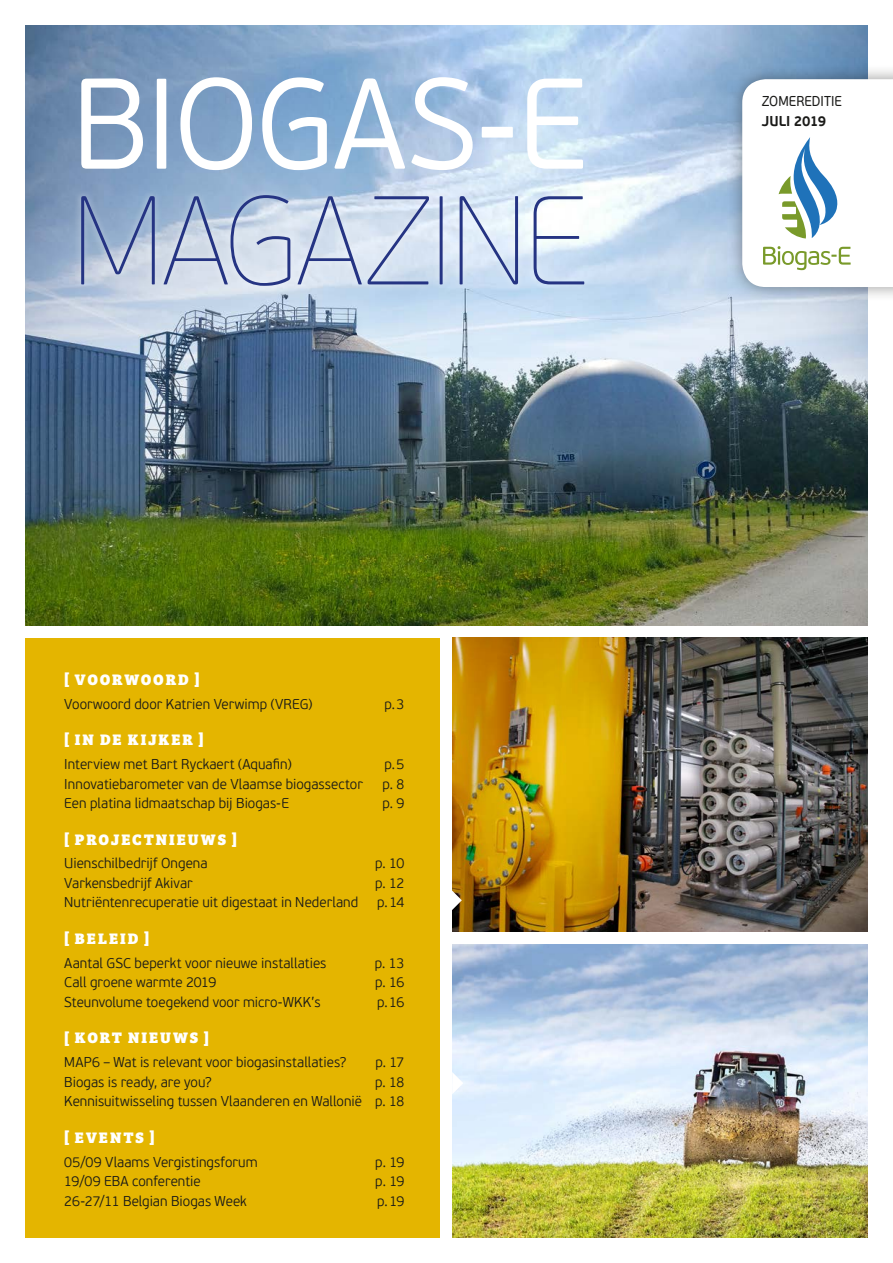
<style>
.page{position:relative;width:893px;height:1263px;background:#fff}
.page>*{position:absolute;margin:0;border:0;box-sizing:border-box;transform-origin:0 0}
.t1{font:300 128.55px "PF Beau Sans Pro";letter-spacing:-.025em;color:#fff;scale:.95 1}
.t2{font:125.7px "PF Beau Sans Pro X Thin";letter-spacing:-.02em;color:#253483;scale:.95 1}
.t3{font:15.75px "Bree Serif Eb";letter-spacing:.115em;color:#fff}
.t4{font:300 14.25px/19.5px "PF Beau Sans Pro";color:#1a1a18;text-align:right;scale:.95 1}
.t5{font:14.25px "PF Beau Sans Pro";letter-spacing:.005em;color:#1a1a18;scale:.9 1}
.t6{font:700 14.25px "PF Beau Sans Pro";color:#1a1a18;scale:.9 1}
</style>
<div class="page">
<img style="left:453px;top:944px;width:414px;height:293px">
<img style="left:453px;top:638px;width:414px;height:293px">
<img style="left:26px;top:26px;width:841px;height:599px">
<div style="left:26px;top:638px;width:414px;height:599px;background:#e4b500"></div>
<svg style="left:452px;top:889px;width:10px;height:22px"></svg>
<svg style="left:452px;top:1072px;width:11px;height:22px"></svg>
<div style="left:73px;top:188px;width:519px;height:106px;background:#fff;opacity:.5"></div>
<div style="left:727px;top:64px;width:166px;height:238px;background:#1a1a18;opacity:.45"></div>
<svg style="left:742px;top:79px;width:151px;height:208px"></svg>
<h1 class="t1" style="left:72px;top:51px;width:544px">BIOGAS-E</h1>
<h2 class="t2" style="left:72px;top:170px;width:544px">MAGAZINE</h2>
<p class="t3" style="left:64px;top:667px;width:137px">[ VOORWOORD ]</p>
<p class="t4" style="left:64px;top:694px;width:262px">Voorwoord door Katrien Verwimp (VREG)</p>
<p class="t4" style="left:384px;top:694px;width:23px">p.3</p>
<p class="t3" style="left:64px;top:727px;width:141px">[ IN DE KIJKER ]</p>
<p class="t4" style="left:64px;top:755px;width:241px">Interview met Bart Ryckaert (Aquafin)</p>
<p class="t4" style="left:384px;top:755px;width:23px">p.5</p>
<p class="t4" style="left:64px;top:774px;width:316px">Innovatiebarometer van de Vlaamse biogassector</p>
<p class="t4" style="left:383px;top:774px;width:25px">p. 8</p>
<p class="t4" style="left:64px;top:794px;width:238px">Een platina lidmaatschap bij Biogas-E</p>
<p class="t4" style="left:383px;top:794px;width:25px">p. 9</p>
<p class="t3" style="left:64px;top:826px;width:174px">[ PROJECTNIEUWS ]</p>
<p class="t4" style="left:64px;top:854px;width:152px">Uienschilbedrijf Ongena</p>
<p class="t4" style="left:375px;top:854px;width:32px">p. 10</p>
<p class="t4" style="left:64px;top:873px;width:137px">Varkensbedrijf Akivar</p>
<p class="t4" style="left:375px;top:873px;width:33px">p. 12</p>
<p class="t4" style="left:64px;top:893px;width:311px">Nutriëntenrecuperatie uit digestaat in Nederland</p>
<p class="t4" style="left:377px;top:893px;width:30px">p.14</p>
<p class="t3" style="left:64px;top:926px;width:86px">[ BELEID ]</p>
<p class="t4" style="left:64px;top:953px;width:277px">Aantal GSC beperkt voor nieuwe installaties</p>
<p class="t4" style="left:375px;top:953px;width:33px">p. 13</p>
<p class="t4" style="left:64px;top:973px;width:162px">Call groene warmte 2019</p>
<p class="t4" style="left:375px;top:973px;width:32px">p. 16</p>
<p class="t4" style="left:64px;top:992px;width:271px">Steunvolume toegekend voor micro-WKK’s</p>
<p class="t4" style="left:377px;top:992px;width:30px">p.16</p>
<p class="t3" style="left:64px;top:1025px;width:146px">[ KORT NIEUWS ]</p>
<p class="t4" style="left:64px;top:1053px;width:299px">MAP6 – Wat is relevant voor biogasinstallaties?</p>
<p class="t4" style="left:375px;top:1053px;width:32px">p. 17</p>
<p class="t4" style="left:64px;top:1072px;width:157px">Biogas is ready, are you?</p>
<p class="t4" style="left:64px;top:1072px;width:360px">p. 18<br>Kennisuitwisseling tussen Vlaanderen en Wallonië p. 18</p>
<p class="t3" style="left:64px;top:1124px;width:92px">[ EVENTS ]</p>
<p class="t4" style="left:64px;top:1152px;width:205px">05/09 Vlaams Vergistingsforum</p>
<p class="t4" style="left:375px;top:1152px;width:32px">p. 19</p>
<p class="t4" style="left:64px;top:1171px;width:145px">19/09 EBA conferentie</p>
<p class="t4" style="left:375px;top:1171px;width:32px">p. 19</p>
<p class="t4" style="left:64px;top:1191px;width:194px">26-27/11 Belgian Biogas Week</p>
<p class="t4" style="left:377px;top:1191px;width:30px">p.19</p>
<p class="t5" style="left:762px;top:93px;width:91px">ZOMEREDITIE</p>
<p class="t6" style="left:762px;top:112px;width:73px">JULI 2019</p>
</div>
